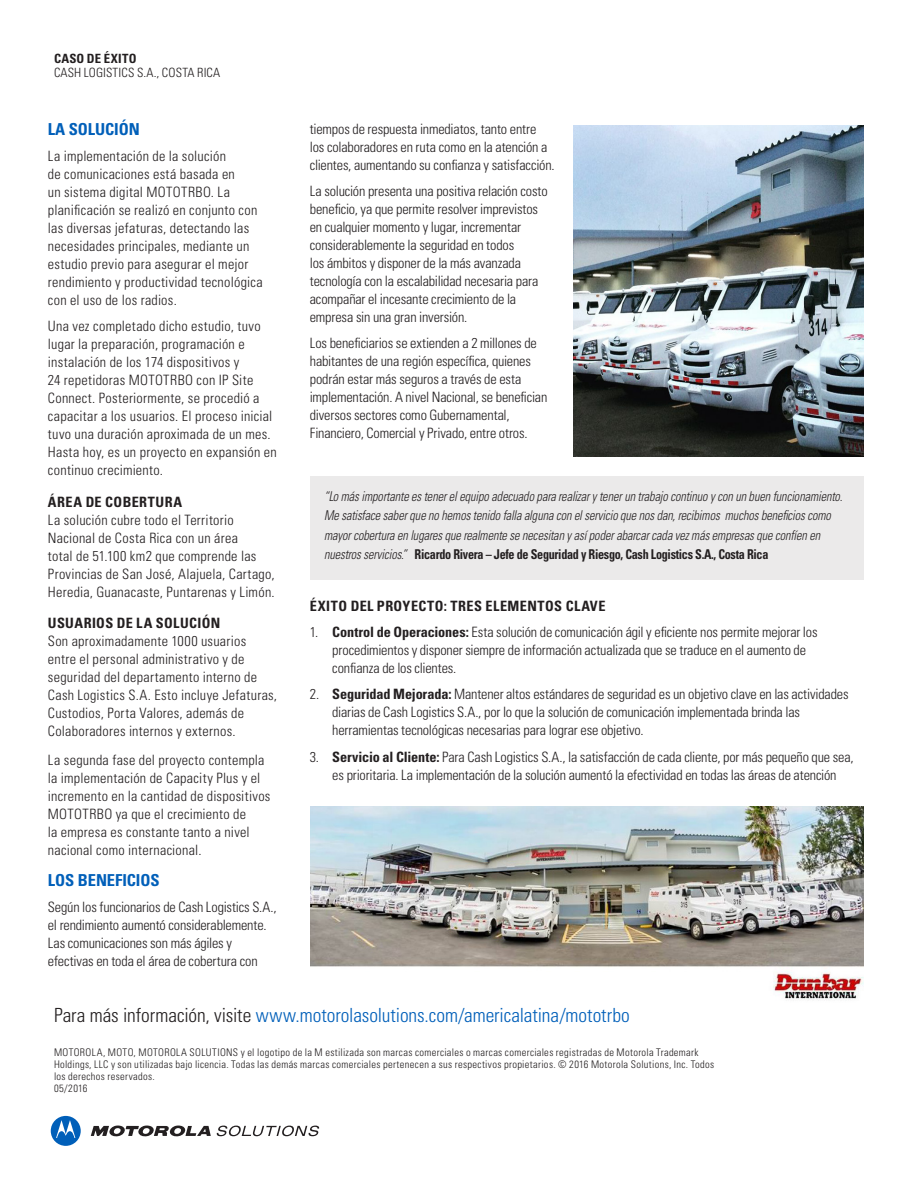
<style>
.page{position:relative;width:918px;height:1188px;background:#fff}
.page>*{position:absolute;margin:0;border:0;box-sizing:border-box;transform-origin:0 0}
.Body_copy{font:300 condensed 19.5px "Univers LT Std";color:#005fb9}
.Body_copy-2{font:700 condensed 16.5px "Univers LT Std";letter-spacing:-.005em;color:#005fb9}
.Body_copy-3{font:300 condensed 14.25px/18px "Univers LT Std";color:#231f20}
.Body_copy-4{font:300 condensed 14.25px/18px "Univers LT Std";letter-spacing:.02em;color:#231f20}
.Body_copy-5{font:700 condensed 14.25px "Univers LT Std";letter-spacing:.035em;color:#231f20}
.Body_copy-6{font:italic 300 condensed 13.5px/19.5px "Univers";letter-spacing:-.005em;color:#231f20;scale:.9 1}
.t1{font:300 condensed 12.75px "Univers LT Std";letter-spacing:.005em;color:#231f20}
.t2{font:700 condensed 12.75px "Univers LT Std";letter-spacing:.02em;color:#231f20}
.t3{font:300 condensed 10.5px/12px "Univers LT Std";letter-spacing:.03em;color:#231f20}
.s1{font-weight:700}
.s2{font-family:"Univers LT Std";font-weight:700;font-style:normal}
.s3{color:#231f20}
</style>
<div class="page">
<img style="left:574px;top:125px;width:289px;height:332px">
<img style="left:310px;top:806px;width:553px;height:195px">
<div style="left:311px;top:476px;width:553px;height:104px;background:#ebeaea"></div>
<svg style="left:91px;top:1126px;width:120px;height:11px"></svg>
<svg style="left:51px;top:1116px;width:30px;height:30px"></svg>
<svg style="left:217px;top:1126px;width:102px;height:10px"></svg>
<p class="t2" style="left:54px;top:51px;width:84px">CASO DE ÉXITO</p>
<p class="t1" style="left:54px;top:65px;width:168px">CASH LOGISTICS S.A., COSTA RICA</p>
<p class="Body_copy-2" style="left:48px;top:119px;width:93px">LA SOLUCIÓN</p>
<p class="Body_copy-4" style="left:48px;top:147px;width:216px">La implementación de la solución<br>de comunicaciones está basada en<br>un sistema digital MOTOTRBO. La planificación se realizó en conjunto con las diversas jefaturas, detectando las necesidades principales, mediante un estudio previo para asegurar el mejor rendimiento y productividad tecnológica con el uso de los radios.</p>
<p class="Body_copy-4" style="left:48px;top:317px;width:230px">Una vez completado dicho estudio, tuvo lugar la preparación, programación e instalación de los 174 dispositivos y<br>24 repetidoras MOTOTRBO con IP Site Connect. Posteriormente, se procedió a capacitar a los usuarios. El proceso inicial tuvo una duración aproximada de un mes.<br>Hasta hoy, es un proyecto en expansión en continuo crecimiento.</p>
<p class="Body_copy-4" style="left:48px;top:493px;width:228px"><span class="s1">ÁREA DE COBERTURA<br></span>La solución cubre todo el Territorio Nacional de Costa Rica con un área<br>total de 51.100 km2 que comprende las Provincias de San José, Alajuela, Cartago, Heredia, Guanacaste, Puntarenas y Limón.</p>
<p class="Body_copy-4" style="left:48px;top:614px;width:231px"><span class="s1">USUARIOS DE LA SOLUCIÓN<br></span>Son aproximadamente 1000 usuarios entre el personal administrativo y de seguridad del departamento interno de Cash Logistics S.A. Esto incluye Jefaturas, Custodios, Porta Valores, además de Colaboradores internos y externos.</p>
<p class="Body_copy-4" style="left:48px;top:751px;width:224px">La segunda fase del proyecto contempla la implementación de Capacity Plus y el incremento en la cantidad de dispositivos MOTOTRBO ya que el crecimiento de<br>la empresa es constante tanto a nivel nacional como internacional.</p>
<p class="Body_copy-2" style="left:48px;top:870px;width:113px">LOS BENEFICIOS</p>
<p class="Body_copy-3" style="left:48px;top:898px;width:230px">Según los funcionarios de Cash Logistics S.A., el rendimiento aumentó considerablemente.<br>Las comunicaciones son más ágiles y efectivas en toda el área de cobertura con</p>
<p class="Body_copy-3" style="left:310px;top:120px;width:246px">tiempos de respuesta inmediatos, tanto entre<br>los colaboradores en ruta como en la atención a clientes, aumentando su confianza y satisfacción.</p>
<p class="Body_copy-3" style="left:310px;top:182px;width:239px">La solución presenta una positiva relación costo beneficio, ya que permite resolver imprevistos en cualquier momento y lugar, incrementar considerablemente la seguridad en todos<br>los ámbitos y disponer de la más avanzada tecnología con la escalabilidad necesaria para acompañar el incesante crecimiento de la empresa sin una gran inversión.</p>
<p class="Body_copy-3" style="left:310px;top:334px;width:239px">Los beneficiarios se extienden a 2 millones de habitantes de una región específica, quienes podrán estar más seguros a través de esta implementación. A nivel Nacional, se benefician diversos sectores como Gubernamental, Financiero, Comercial y Privado, entre otros.</p>
<p class="Body_copy-6" style="left:324px;top:486px;width:577px">“Lo más importante es tener el equipo adecuado para realizar y tener un trabajo continuo y con un buen funcionamiento.<br>Me satisface saber que no hemos tenido falla alguna con el servicio que nos dan, recibimos muchos beneficios como mayor cobertura en lugares que realmente se necesitan y así poder abarcar cada vez más empresas que confíen en nuestros servicios.” <span class="s2">Ricardo Rivera – Jefe de Seguridad y Riesgo, Cash Logistics S.A., Costa Rica</span></p>
<p class="Body_copy-5" style="left:310px;top:597px;width:297px">ÉXITO DEL PROYECTO: TRES ELEMENTOS CLAVE</p>
<p class="Body_copy-3" style="left:332px;top:623px;width:487px;text-indent:-23px">1. <span class="s1">Control de Operaciones:</span> Esta solución de comunicación ágil y eficiente nos permite mejorar los procedimientos y disponer siempre de información actualizada que se traduce en el aumento de confianza de los clientes.</p>
<p class="Body_copy-3" style="left:332px;top:685px;width:518px;text-indent:-23px">2. <span class="s1">Seguridad Mejorada:</span> Mantener altos estándares de seguridad es un objetivo clave en las actividades diarias de Cash Logistics S.A., por lo que la solución de comunicación implementada brinda las herramientas tecnológicas necesarias para lograr ese objetivo.</p>
<p class="Body_copy-3" style="left:310px;top:748px;width:545px;text-align:center">3. <span class="s1">Servicio al Cliente:</span> Para Cash Logistics S.A., la satisfacción de cada cliente, por más pequeño que sea, es prioritaria. La implementación de la solución aumentó la efectividad en todas las áreas de atención</p>
<p class="Body_copy" style="left:54px;top:1004px;width:577px"><span class="s3">Para más información, visite</span> www.motorolasolutions.com/americalatina/mototrbo</p>
<p class="t3" style="left:54px;top:1046px;width:662px">MOTOROLA, MOTO, MOTOROLA SOLUTIONS y el logotipo de la M estilizada son marcas comerciales o marcas comerciales registradas de Motorola Trademark<br>Holdings, LLC y son utilizadas bajo licencia. Todas las demás marcas comerciales pertenecen a sus respectivos propietarios. © 2016 Motorola Solutions, Inc. Todos los derechos reservados.</p>
<p class="t3" style="left:54px;top:1082px;width:35px">05/2016</p>
</div>
